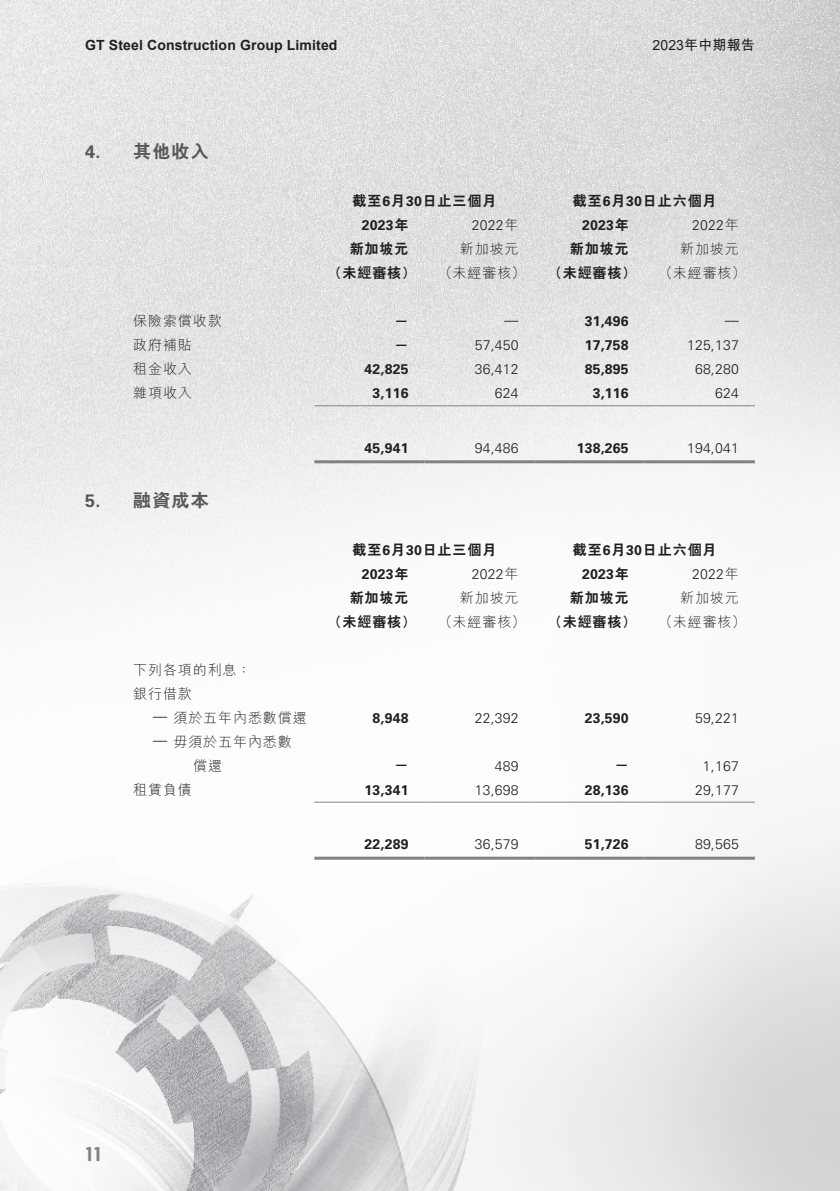
<style>
.page{position:relative;width:840px;height:1191px;background:#fff}
.page>*{position:absolute;margin:0;border:0;box-sizing:border-box;transform-origin:0 0}
.t1{font:700 condensed 20px "Folio Std";color:#808285}
._17_H1__Note{font:800 18px "C Hei 2 HK";letter-spacing:.065em;color:#57585a}
._17_H1__Note-2{font:700 18px "Univers LT Std";color:#57585a}
._02_Note_Text{font:300 14px "Univers LT Std";letter-spacing:.015em;color:#231f20}
._02_Note_Text-2{font:700 14px "Univers LT Std";letter-spacing:.015em;color:#231f20}
._02_Note_Text-3{font:800 14px "C Hei 2 HK";letter-spacing:.065em;color:#231f20}
._29_Table_Stub__Note{font:300 14px "M Hei HK";letter-spacing:.065em;color:#231f20}
._02_Note_Text-4{font:300 14px "M Hei HK";letter-spacing:.065em;color:#231f20}
.t2{font:700 14px "Arial";letter-spacing:.01em;color:#231f20}
.t3{font:700 14px "M Hei HK";letter-spacing:.01em;color:#231f20}
.s1{font-family:"Arial";font-weight:400}
.s2{font-family:"Univers LT Std";font-weight:700}
.s3{font-family:"C Hei 2 HK";font-weight:800}
.s4{font-family:"M Hei HK"}
.s5{font-family:"Univers LT Std"}
</style>
<div class="page">
<img style="left:0;top:0;width:839px;height:1191px">
<hr style="left:314px;top:405px;width:110px;height:1px;background:#808285">
<hr style="left:424px;top:405px;width:110px;height:1px;background:#808285">
<hr style="left:534px;top:405px;width:110px;height:1px;background:#808285">
<hr style="left:644px;top:405px;width:110px;height:1px;background:#808285">
<hr style="left:314px;top:460px;width:110px;height:3px;background:#808285">
<hr style="left:424px;top:460px;width:110px;height:3px;background:#808285">
<hr style="left:534px;top:460px;width:110px;height:3px;background:#808285">
<hr style="left:644px;top:460px;width:110px;height:3px;background:#808285">
<hr style="left:314px;top:801px;width:110px;height:1px;background:#808285">
<hr style="left:424px;top:801px;width:110px;height:1px;background:#808285">
<hr style="left:534px;top:801px;width:110px;height:1px;background:#808285">
<hr style="left:644px;top:801px;width:110px;height:1px;background:#808285">
<hr style="left:314px;top:856px;width:110px;height:3px;background:#808285">
<hr style="left:424px;top:856px;width:110px;height:3px;background:#808285">
<hr style="left:534px;top:856px;width:110px;height:3px;background:#808285">
<hr style="left:644px;top:856px;width:110px;height:3px;background:#808285">
<p class="t2" style="left:85px;top:35px;width:254px">GT Steel Construction Group Limited</p>
<p class="t3" style="left:652px;top:35px;width:104px"><span class="s1">2023</span>年中期報告</p>
<p class="_17_H1__Note-2" style="left:85px;top:141px;width:17px">4.</p>
<p class="_17_H1__Note" style="left:133px;top:139px;width:77px">其他收入</p>
<p class="_02_Note_Text-3" style="left:352px;top:192px;width:145px">截至<span class="s2">6</span>月<span class="s2">30</span>日止三個月</p>
<p class="_02_Note_Text-3" style="left:572px;top:192px;width:145px">截至<span class="s2">6</span>月<span class="s2">30</span>日止六個月</p>
<p class="_02_Note_Text-2" style="left:361px;top:217px;width:48px">2023<span class="s3">年</span></p>
<p class="_02_Note_Text" style="left:471px;top:217px;width:48px">2022<span class="s4">年</span></p>
<p class="_02_Note_Text-2" style="left:581px;top:217px;width:48px">2023<span class="s3">年</span></p>
<p class="_02_Note_Text" style="left:691px;top:217px;width:48px">2022<span class="s4">年</span></p>
<p class="_02_Note_Text-3" style="left:349px;top:240px;width:60px">新加坡元</p>
<p class="_02_Note_Text-4" style="left:459px;top:239px;width:60px">新加坡元</p>
<p class="_02_Note_Text-3" style="left:569px;top:240px;width:60px">新加坡元</p>
<p class="_02_Note_Text-4" style="left:679px;top:239px;width:60px">新加坡元</p>
<p class="_02_Note_Text-3" style="left:328px;top:264px;width:89px">（未經審核）</p>
<p class="_02_Note_Text-4" style="left:438px;top:263px;width:89px">（未經審核）</p>
<p class="_02_Note_Text-3" style="left:548px;top:264px;width:89px">（未經審核）</p>
<p class="_02_Note_Text-4" style="left:658px;top:263px;width:89px">（未經審核(</p>
<p class="_29_Table_Stub__Note" style="left:133px;top:311px;width:90px">保險索償收款</p>
<p class="_02_Note_Text-2" style="left:394px;top:312px;width:15px">—</p>
<p class="_02_Note_Text" style="left:504px;top:312px;width:15px">—</p>
<p class="_02_Note_Text-2" style="left:584px;top:313px;width:45px">31,496</p>
<p class="_02_Note_Text" style="left:724px;top:312px;width:15px">—</p>
<p class="_29_Table_Stub__Note" style="left:133px;top:335px;width:60px">政府補貼</p>
<p class="_02_Note_Text-2" style="left:394px;top:336px;width:15px">—</p>
<p class="_02_Note_Text" style="left:474px;top:337px;width:45px">57,450</p>
<p class="_02_Note_Text-2" style="left:584px;top:337px;width:45px">17,758</p>
<p class="_02_Note_Text" style="left:686px;top:337px;width:53px">125,137</p>
<p class="_29_Table_Stub__Note" style="left:133px;top:359px;width:60px">租金收入</p>
<p class="_02_Note_Text-2" style="left:364px;top:361px;width:45px">42,825</p>
<p class="_02_Note_Text" style="left:474px;top:361px;width:45px">36,412</p>
<p class="_02_Note_Text-2" style="left:584px;top:361px;width:45px">85,895</p>
<p class="_02_Note_Text" style="left:694px;top:361px;width:45px">68,280</p>
<p class="_29_Table_Stub__Note" style="left:133px;top:383px;width:60px">雜項收入</p>
<p class="_02_Note_Text-2" style="left:372px;top:385px;width:37px">3,116</p>
<p class="_02_Note_Text" style="left:494px;top:385px;width:25px">624</p>
<p class="_02_Note_Text-2" style="left:592px;top:385px;width:37px">3,116</p>
<p class="_02_Note_Text" style="left:714px;top:385px;width:25px">624</p>
<p class="_02_Note_Text-2" style="left:364px;top:439px;width:45px">45,941</p>
<p class="_02_Note_Text" style="left:474px;top:439px;width:45px">94,486</p>
<p class="_02_Note_Text-2" style="left:576px;top:439px;width:53px">138,265</p>
<p class="_02_Note_Text" style="left:686px;top:439px;width:53px">194,041</p>
<p class="_17_H1__Note-2" style="left:85px;top:490px;width:17px">5.</p>
<p class="_17_H1__Note" style="left:133px;top:488px;width:77px">融資成本</p>
<p class="_02_Note_Text-3" style="left:352px;top:540px;width:145px">截至<span class="s2">6</span>月<span class="s2">30</span>日止三個月</p>
<p class="_02_Note_Text-3" style="left:572px;top:540px;width:145px">截至<span class="s2">6</span>月<span class="s2">30</span>日止六個月</p>
<p class="_02_Note_Text-2" style="left:361px;top:565px;width:48px">2023<span class="s3">年</span></p>
<p class="_02_Note_Text" style="left:471px;top:565px;width:48px">2022<span class="s4">年</span></p>
<p class="_02_Note_Text-2" style="left:581px;top:565px;width:48px">2023<span class="s3">年</span></p>
<p class="_02_Note_Text" style="left:691px;top:565px;width:48px">2022<span class="s4">年</span></p>
<p class="_02_Note_Text-3" style="left:349px;top:588px;width:60px">新加坡元</p>
<p class="_02_Note_Text-4" style="left:459px;top:588px;width:60px">新加坡元</p>
<p class="_02_Note_Text-3" style="left:569px;top:588px;width:60px">新加坡元</p>
<p class="_02_Note_Text-4" style="left:679px;top:588px;width:60px">新加坡元</p>
<p class="_02_Note_Text-3" style="left:328px;top:612px;width:89px">（未經審核）</p>
<p class="_02_Note_Text-4" style="left:438px;top:612px;width:89px">（未經審核）</p>
<p class="_02_Note_Text-3" style="left:548px;top:612px;width:89px">（未經審核）</p>
<p class="_02_Note_Text-4" style="left:658px;top:612px;width:89px">（未經審核(</p>
<p class="_29_Table_Stub__Note" style="left:133px;top:660px;width:119px">下列各項的利息：</p>
<p class="_29_Table_Stub__Note" style="left:133px;top:684px;width:60px">銀行借款</p>
<p class="_29_Table_Stub__Note" style="left:153px;top:708px;width:155px"><span class="s5">—</span> 須於五年內悉數償還</p>
<p class="_29_Table_Stub__Note" style="left:153px;top:732px;width:140px"><span class="s5">—</span> 毋須於五年內悉數</p>
<p class="_02_Note_Text-2" style="left:372px;top:709px;width:37px">8,948</p>
<p class="_02_Note_Text" style="left:474px;top:709px;width:45px">22,392</p>
<p class="_02_Note_Text-2" style="left:584px;top:709px;width:45px">23,590</p>
<p class="_02_Note_Text" style="left:694px;top:709px;width:45px">59,221</p>
<p class="_29_Table_Stub__Note" style="left:193px;top:756px;width:30px">償還</p>
<p class="_02_Note_Text-2" style="left:394px;top:756px;width:15px">—</p>
<p class="_02_Note_Text" style="left:494px;top:757px;width:25px">489</p>
<p class="_02_Note_Text-2" style="left:614px;top:756px;width:15px">—</p>
<p class="_02_Note_Text" style="left:702px;top:757px;width:37px">1,167</p>
<p class="_29_Table_Stub__Note" style="left:133px;top:780px;width:60px">租賃負債</p>
<p class="_02_Note_Text-2" style="left:364px;top:781px;width:45px">13,341</p>
<p class="_02_Note_Text" style="left:474px;top:781px;width:45px">13,698</p>
<p class="_02_Note_Text-2" style="left:584px;top:781px;width:45px">28,136</p>
<p class="_02_Note_Text" style="left:694px;top:781px;width:45px">29,177</p>
<p class="_02_Note_Text-2" style="left:364px;top:835px;width:45px">22,289</p>
<p class="_02_Note_Text" style="left:474px;top:835px;width:45px">36,579</p>
<p class="_02_Note_Text-2" style="left:584px;top:835px;width:45px">51,726</p>
<p class="_02_Note_Text" style="left:694px;top:835px;width:45px">89,565</p>
<h1 class="t1" style="left:85px;top:1142px;width:19px">11</h1>
</div>
